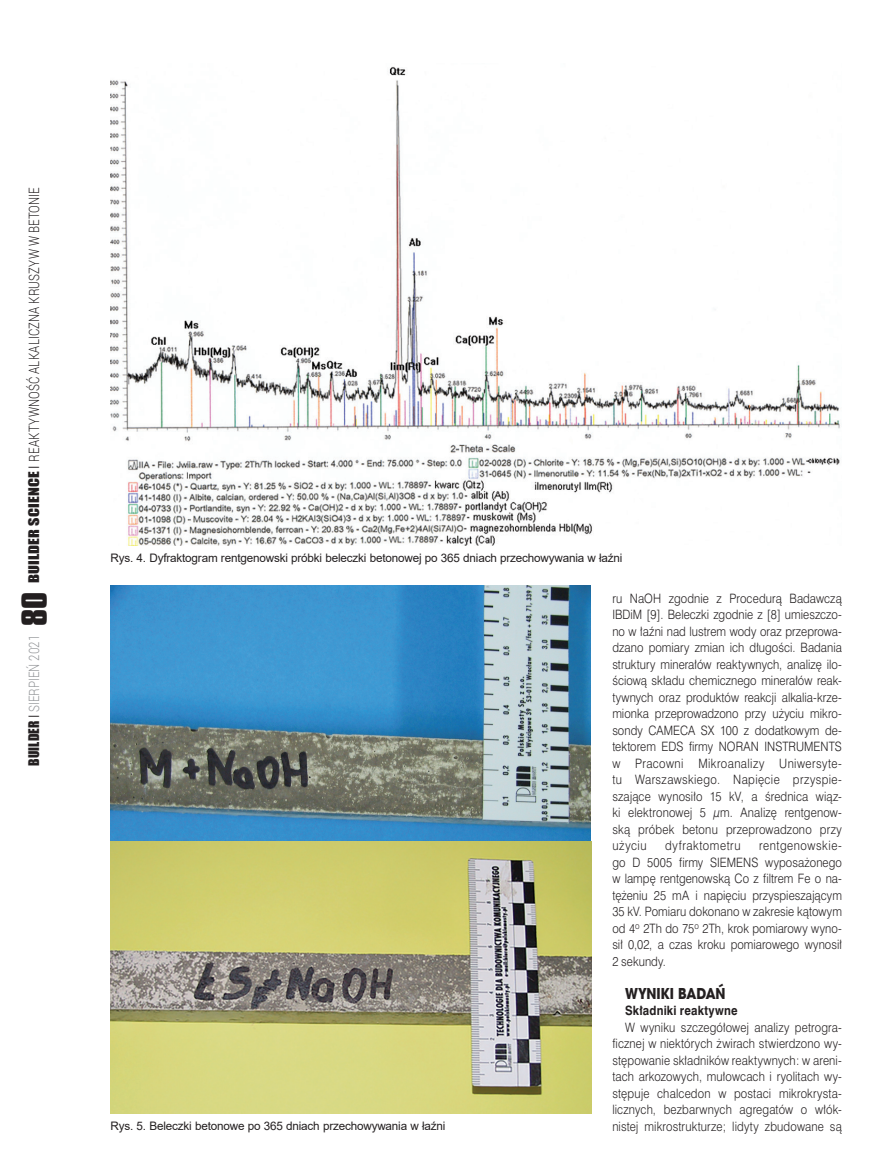
<style>
.page{position:relative;width:893px;height:1170px;background:#fff}
.page>*{position:absolute;margin:0;border:0;box-sizing:border-box;transform-origin:0 0}
.srodtytul{font:700 16.5px "Avant Gar Got Itc TEE";color:#231f20;scale:.9 1}
.t1{font:300 14.25px "Roboto";letter-spacing:.015em;color:#231f20;scale:.8 1}
.t2{font:300 14.25px "Roboto";color:#939598;scale:.8 1}
.tekst_swiss{font:12px/16.5px "Swis 721 Lt PL";letter-spacing:.015em;color:#231f20;text-align:justify;scale:.89 1}
.tekst_swiss-2{font:700 12px "Swis 721 PL";letter-spacing:.015em;color:#231f20;scale:.89 1}
.tekst_swiss-3{font:12px "Swis 721 Lt PL";letter-spacing:.055em;color:#231f20;scale:.89 1}
.Fot_podpis{font:11.7px "Arial";letter-spacing:-.015em;color:#231f20}
.s1{font-family:"Impact";font-weight:400;font-size:13.5px}
.s2{font-family:"Swis 721 Lt PL";font-weight:400;font-size:13.5px}
.s3{font-family:"Impact";font-weight:400;font-size:13.5px;color:#231f20}
.s4{font-family:"Swis 721 Lt PL";font-weight:400;font-size:13.5px;color:#231f20}
.s5{font-family:"Compacta PL";font-weight:700;font-size:30px;color:#231f20}
</style>
<div class="page">
<img style="left:111px;top:66px;width:729px;height:480px">
<img style="left:111px;top:585px;width:480px;height:528px">
<p class="t1" style="left:24px;top:583px;width:496px;rotate:-90deg"><span class="s1">BUILDER SCIENCE</span> <span class="s2">I</span> REAKTYWNOŚĆ ALKALICZNA KRUSZYW W BETONIE</p>
<p class="t2" style="left:24px;top:765px;width:218px;rotate:-90deg"><span class="s3">BUILDER</span> <span class="s4">I</span> SIERPIEŃ 2021 <span class="s5">80</span></p>
<p class="Fot_podpis" style="left:111px;top:549px;width:513px">Rys. 4. Dyfraktogram rentgenowski próbki beleczki betonowej po 365 dniach przechowywania w łaźni</p>
<p class="Fot_podpis" style="left:111px;top:1117px;width:336px">Rys. 5. Beleczki betonowe po 365 dniach przechowywania w łaźni</p>
<p class="tekst_swiss" style="left:612px;top:589px;width:259px">ru NaOH zgodnie z Procedurą Badawczą IBDiM [9]. Beleczki zgodnie z [8] umieszczo&shy;no w łaźni nad lustrem wody oraz przeprowa&shy;dzano pomiary zmian ich długości. Badania struktury minerałów reaktywnych, analizę ilo&shy;ściową składu chemicznego minerałów reak&shy;tywnych oraz produktów reakcji alkalia-krze&shy;mionka przeprowadzono przy użyciu mikro&shy;sondy CAMECA SX 100 z dodatkowym de&shy;tektorem EDS firmy NORAN INSTRUMENTS w Pracowni Mikroanalizy Uniwersyte&shy;tu Warszawskiego. Napięcie przyspie&shy;szające wynosiło 15 kV, a średnica wiąz&shy;ki elektronowej 5 µm. Analizę rentgenow&shy;ską próbek betonu przeprowadzono przy użyciu</p>
<p class="tekst_swiss-3" style="left:665px;top:837px;width:86px">dyfraktometru</p>
<p class="tekst_swiss" style="left:612px;top:837px;width:260px;text-indent:147px">rentgenowskie&shy;go D 5005 firmy SIEMENS wyposażonego w lampę rentgenowską Co z filtrem Fe o na&shy;tężeniu 25 mA i napięciu przyspieszającym 35 kV. Pomiaru dokonano w zakresie kątowym od 4<sup>o</sup> 2Th do 75<sup>o</sup> 2Th, krok pomiarowy wyno&shy;sił 0,02, a czas kroku pomiarowego wynosił 2 sekundy.</p>
<p class="srodtytul" style="left:625px;top:983px;width:113px">WYNIKI BADAŃ</p>
<p class="tekst_swiss-2" style="left:625px;top:1002px;width:128px">Składniki reaktywne</p>
<p class="tekst_swiss" style="left:612px;top:1018px;width:259px;text-indent:13px">W wyniku szczegółowej analizy petrogra&shy;ficznej w niektórych żwirach stwierdzono wy&shy;stępowanie składników reaktywnych: w areni&shy;tach arkozowych, mułowcach i ryolitach wy&shy;stępuje chalcedon w postaci mikrokrysta&shy;licznych, bezbarwnych agregatów o włók&shy;nistej mikrostrukturze; lidyty zbudowane są</p>
</div>
